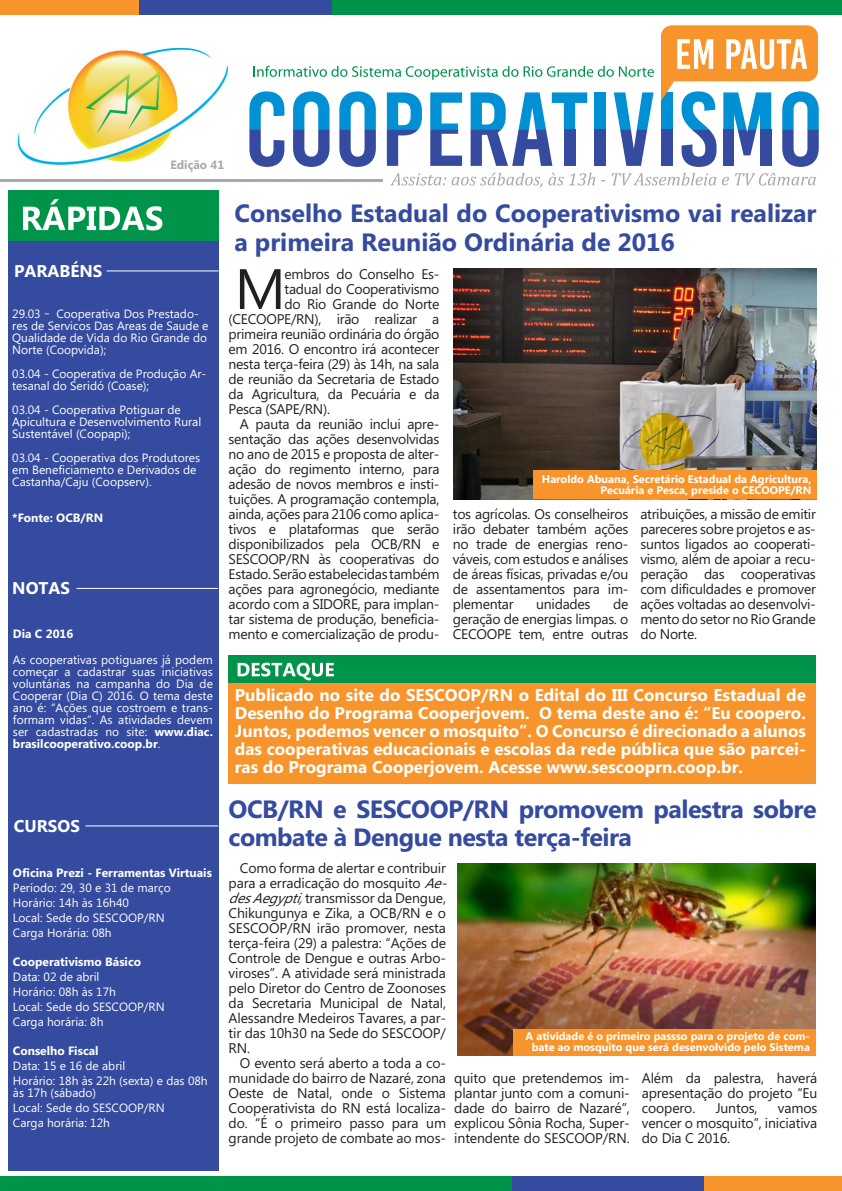
<style>
.page{position:relative;width:842px;height:1191px;background:#fff}
.page>*{position:absolute;margin:0;border:0;box-sizing:border-box;transform-origin:0 0}
.TEXTOS{font:56.8px "Microsoft Phags Pa";color:#231f20}
.TÍTULO{font:700 25px/28px "Microsoft Phags Pa";color:#354b9f}
.TÍTULO-2{font:700 25px/28px "Microsoft Phags Pa";letter-spacing:-.02em;color:#354b9f}
.DESTAQUES{font:700 17px/18px "Microsoft Phags Pa";color:#fff;text-align:justify}
.TEXTOS-2{font:14px/15px "Microsoft Phags Pa";letter-spacing:-.01em;color:#231f20;text-align:justify}
.CURSOS_NOTAS{font:12px/12px "Microsoft Phags Pa";color:#fff;text-align:justify}
.PARABÉNS{font:12px/12px "Microsoft Phags Pa";color:#fff}
.CURSOS_NOTAS-2{font:700 12px "Microsoft Phags Pa";color:#fff}
.PARABÉNS-2{font:700 12px "Microsoft Phags Pa";color:#fff}
.PARABÉNS-3{font:700 12px "Microsoft Phags Pa";color:#a8a9ad}
.LEGENDAS_DIR{font:700 11px/11px "Microsoft Phags Pa";color:#fff;text-align:right}
.s1{font-weight:700}
.s2{font-style:italic}
</style>
<div class="page">
<div style="left:229px;top:682px;width:587px;height:101px;background:#f7952c"></div>
<div style="left:594px;top:92px;width:12px;height:37px;background:#0090d3"></div>
<svg style="left:249px;top:91px;width:35px;height:76px"></svg>
<svg style="left:293px;top:91px;width:37px;height:76px"></svg>
<svg style="left:339px;top:91px;width:37px;height:76px"></svg>
<svg style="left:387px;top:92px;width:35px;height:74px"></svg>
<svg style="left:430px;top:92px;width:32px;height:74px"></svg>
<svg style="left:471px;top:92px;width:116px;height:74px"></svg>
<div style="left:564px;top:129px;width:11px;height:37px;background:#354b9f"></div>
<div style="left:594px;top:129px;width:12px;height:37px;background:#354b9f"></div>
<svg style="left:614px;top:92px;width:40px;height:74px"></svg>
<hr style="left:0;top:179px;width:383px;height:2px;background:#a8a9ad">
<svg style="left:661px;top:25px;width:158px;height:142px"></svg>
<svg style="left:254px;top:66px;width:264px;height:14px"></svg>
<svg style="left:524px;top:66px;width:130px;height:11px"></svg>
<img style="left:17px;top:48px;width:211px;height:117px">
<div style="left:332px;top:0;width:510px;height:14px;background:#00944b"></div>
<div style="left:138px;top:0;width:194px;height:14px;background:#354b9f"></div>
<div style="left:1px;top:0;width:138px;height:14px;background:#f7952c"></div>
<div style="left:8px;top:241px;width:211px;height:929px;background:#354b9f"></div>
<img style="left:454px;top:269px;width:363px;height:230px">
<div style="left:8px;top:190px;width:211px;height:51px;background:#00944b"></div>
<div style="left:229px;top:655px;width:587px;height:27px;background:#00944b"></div>
<svg style="left:23px;top:199px;width:139px;height:31px"></svg>
<hr style="left:77px;top:588px;width:141px;height:1px;background:#fff">
<hr style="left:85px;top:825px;width:133px;height:1px;background:#fff">
<img style="left:457px;top:863px;width:358px;height:192px">
<svg style="left:238px;top:662px;width:96px;height:18px"></svg>
<div style="left:0;top:1176px;width:513px;height:15px;background:#00944b"></div>
<div style="left:513px;top:1176px;width:192px;height:15px;background:#354b9f"></div>
<div style="left:705px;top:1176px;width:137px;height:15px;background:#f7952c"></div>
<hr style="left:107px;top:270px;width:112px;height:1px;background:#fff">
<div style="left:534px;top:471px;width:283px;height:28px;background:#f7952c"></div>
<div style="left:513px;top:1029px;width:302px;height:26px;background:#f7952c"></div>
<svg style="left:391px;top:173px;width:55px;height:12px"></svg>
<svg style="left:452px;top:173px;width:90px;height:15px"></svg>
<svg style="left:548px;top:173px;width:47px;height:12px"></svg>
<svg style="left:611px;top:173px;width:105px;height:12px"></svg>
<svg style="left:722px;top:177px;width:7px;height:8px"></svg>
<svg style="left:735px;top:173px;width:81px;height:12px"></svg>
<p class="PARABÉNS-3" style="left:170px;top:156px;width:55px">Edição 41</p>
<p class="TÍTULO" style="left:234px;top:198px;width:584px">Conselho Estadual do Cooperativismo vai realizar a primeira Reunião Ordinária de 2016</p>
<p class="DESTAQUES" style="left:14px;top:261px;width:90px">PARABÉNS</p>
<p class="PARABÉNS" style="left:12px;top:307px;width:198px">29.03 – Cooperativa Dos Prestado&shy;res de Servicos Das Areas de Saude e<br>Qualidade de Vida do Rio Grande do<br>Norte (Coopvida);</p>
<p class="PARABÉNS" style="left:12px;top:367px;width:196px">03.04 - Cooperativa de Produção Ar&shy;tesanal do Seridó (Coase);</p>
<p class="PARABÉNS" style="left:12px;top:403px;width:191px">03.04 - Cooperativa Potiguar de<br>Apicultura e Desenvolvimento Rural<br>Sustentável (Coopapi);</p>
<p class="PARABÉNS" style="left:12px;top:451px;width:189px">03.04 - Cooperativa dos Produtores em Beneficiamento e Derivados de<br>Castanha/Caju (Coopserv).</p>
<p class="PARABÉNS-2" style="left:12px;top:509px;width:92px">*Fonte: OCB/RN</p>
<p class="DESTAQUES" style="left:12px;top:578px;width:59px">NOTAS</p>
<p class="CURSOS_NOTAS-2" style="left:13px;top:625px;width:62px">Dia C 2016</p>
<p class="CURSOS_NOTAS" style="left:13px;top:653px;width:202px">As cooperativas potiguares já podem começar a cadastrar suas iniciativas voluntárias na campanha do Dia de Cooperar (Dia C) 2016. O tema deste ano é: “Ações que costroem e trans&shy;formam vidas”. As atividades devem ser cadastradas no site: <span class="s1">www.diac. brasilcooperativo.coop.br</span>.</p>
<p class="DESTAQUES" style="left:14px;top:816px;width:67px">CURSOS</p>
<p class="CURSOS_NOTAS-2" style="left:13px;top:864px;width:201px">Oficina Prezi - Ferramentas Virtuais</p>
<p class="CURSOS_NOTAS" style="left:13px;top:881px;width:159px">Período: 29, 30 e 31 de março</p>
<p class="CURSOS_NOTAS" style="left:13px;top:896px;width:118px">Horário: 14h às 16h40</p>
<p class="CURSOS_NOTAS" style="left:13px;top:910px;width:153px">Local: Sede do SESCOOP/RN</p>
<p class="CURSOS_NOTAS" style="left:13px;top:925px;width:100px">Carga Horária: 08h</p>
<p class="CURSOS_NOTAS-2" style="left:13px;top:953px;width:130px">Cooperativismo Básico</p>
<p class="CURSOS_NOTAS" style="left:13px;top:970px;width:88px">Data: 02 de abril</p>
<p class="CURSOS_NOTAS" style="left:13px;top:985px;width:105px">Horário: 08h às 17h</p>
<p class="CURSOS_NOTAS" style="left:13px;top:1000px;width:153px">Local: Sede do SESCOOP/RN</p>
<p class="CURSOS_NOTAS" style="left:13px;top:1014px;width:92px">Carga horária: 8h</p>
<p class="CURSOS_NOTAS-2" style="left:13px;top:1042px;width:87px">Conselho Fiscal</p>
<p class="CURSOS_NOTAS" style="left:13px;top:1059px;width:114px">Data: 15 e 16 de abril</p>
<p class="CURSOS_NOTAS" style="left:13px;top:1074px;width:196px">Horário: 18h às 22h (sexta) e das 08h às 17h (sábado)</p>
<p class="CURSOS_NOTAS" style="left:13px;top:1101px;width:153px">Local: Sede do SESCOOP/RN</p>
<p class="CURSOS_NOTAS" style="left:13px;top:1115px;width:99px">Carga horária: 12h</p>
<p class="TEXTOS" style="left:235px;top:250px;width:53px">M</p>
<p class="TEXTOS-2" style="left:285px;top:266px;width:156px">embros do Conselho Es-</p>
<p class="TEXTOS-2" style="left:285px;top:281px;width:156px">tadual do Cooperativismo</p>
<p class="TEXTOS-2" style="left:285px;top:296px;width:156px">do Rio Grande do Norte</p>
<p class="TEXTOS-2" style="left:229px;top:311px;width:212px">(CECOOPE/RN), irão realizar a</p>
<p class="TEXTOS-2" style="left:229px;top:326px;width:212px">primeira reunião ordinária do órgão</p>
<p class="TEXTOS-2" style="left:229px;top:341px;width:212px">em 2016. O encontro irá acontecer</p>
<p class="TEXTOS-2" style="left:229px;top:356px;width:212px">nesta terça-feira (29) às 14h, na sala</p>
<p class="TEXTOS-2" style="left:229px;top:371px;width:212px">de reunião da Secretaria de Estado</p>
<p class="TEXTOS-2" style="left:229px;top:386px;width:212px">da Agricultura, da Pecuária e da</p>
<p class="TEXTOS-2" style="left:229px;top:401px;width:103px">Pesca (SAPE/RN).</p>
<p class="TEXTOS-2" style="left:229px;top:416px;width:212px;text-indent:11px">A pauta da reunião inclui apre&shy;sentação das ações desenvolvidas no ano de 2015 e proposta de alter&shy;ação do regimento interno, para adesão de novos membros e insti&shy;tuições. A programação contempla, ainda, ações para 2106 como aplica&shy;tivos e plataformas que serão disponibilizados pela OCB/RN e SESCOOP/RN às cooperativas do Estado. Serão estabelecidas também ações para agronegócio, mediante acordo com a SIDORE, para implan&shy;tar sistema de produção, beneficia&shy;mento e comercialização de produ-</p>
<p class="LEGENDAS_DIR" style="left:542px;top:472px;width:271px">Haroldo Abuana, Secretário Estadual da Agricultura,<br>Pecuária e Pesca, preside o CECOOPE/RN</p>
<p class="TEXTOS-2" style="left:453px;top:506px;width:177px">tos agrícolas. Os conselheiros irão debater também ações no trade de energias reno&shy;váveis, com estudos e análises de áreas físicas, privadas e/ou de assentamentos para im&shy;plementar</p>
<p class="TEXTOS-2" style="left:453px;top:596px;width:177px;text-indent:160px">de geração de energias limpas. o CECOOPE tem, entre outras</p>
<p class="TEXTOS-2" style="left:536px;top:596px;width:56px">unidades</p>
<p class="TEXTOS-2" style="left:640px;top:506px;width:177px">atribuições, a missão de emitir pareceres sobre projetos e as&shy;suntos ligados ao cooperati&shy;vismo, além de apoiar a recu&shy;peração das cooperativas com dificuldades e promover ações voltadas ao desenvolvi&shy;mento do setor no Rio Grande do Norte.</p>
<p class="DESTAQUES" style="left:235px;top:685px;width:573px">Publicado no site do SESCOOP/RN o Edital do III Concurso Estadual de Desenho do Programa Cooperjovem. O tema deste ano é: “Eu coopero.<br>Juntos, podemos vencer o mosquito”. O Concurso é direcionado a alunos das cooperativas educacionais e escolas da rede pública que são parcei&shy;ras do Programa Cooperjovem. Acesse www.sescooprn.coop.br.</p>
<p class="TÍTULO-2" style="left:229px;top:794px;width:589px">OCB/RN e SESCOOP/RN promovem palestra sobre combate à Dengue nesta terça-feira</p>
<p class="TEXTOS-2" style="left:229px;top:859px;width:226px;text-align:left;text-indent:11px">Como forma de alertar e contribuir para a erradicação do mosquito <span class="s2">Ae&shy;desAegypti,</span>transmissor da Dengue,<br>Chikungunya e Zika, a OCB/RN e o<br>SESCOOP/RN irão promover, nesta terça-feira (29) a palestra: “Ações de<br>Controle de Dengue e outras Arbo&shy;viroses”. A atividade será ministrada pelo Diretor do Centro de Zoonoses da Secretaria Municipal de Natal,<br>Alessandre Medeiros Tavares, a par&shy;tir das 10h30 na Sede do SESCOOP/<br>RN.</p>
<p class="TEXTOS-2" style="left:229px;top:1054px;width:219px;text-indent:11px">O evento será aberto a toda a co&shy;munidade do bairro de Nazaré, zona Oeste de Natal, onde o Sistema Cooperativista do RN está localiza&shy;do. “É o primeiro passo para um grande projeto de combate ao mos-</p>
<p class="LEGENDAS_DIR" style="left:526px;top:1030px;width:286px;text-align:center">A atividade é o primeiro passso para o projeto de com&shy;bate ao mosquito que será desenvolvido pelo Sistema</p>
<p class="TEXTOS-2" style="left:454px;top:1070px;width:177px">quito que pretendemos im&shy;plantar junto com a comuni&shy;dade do bairro de Nazaré”, explicou Sônia Rocha, Super&shy;intendente do SESCOOP/RN.</p>
<p class="TEXTOS-2" style="left:642px;top:1070px;width:177px">Além da palestra, haverá apresentação do projeto “Eu coopero.</p>
<p class="TEXTOS-2" style="left:716px;top:1100px;width:43px">Juntos,</p>
<p class="TEXTOS-2" style="left:642px;top:1100px;width:177px;text-indent:136px">vamos vencer o mosquito”, iniciativa do Dia C 2016.</p>
</div>
